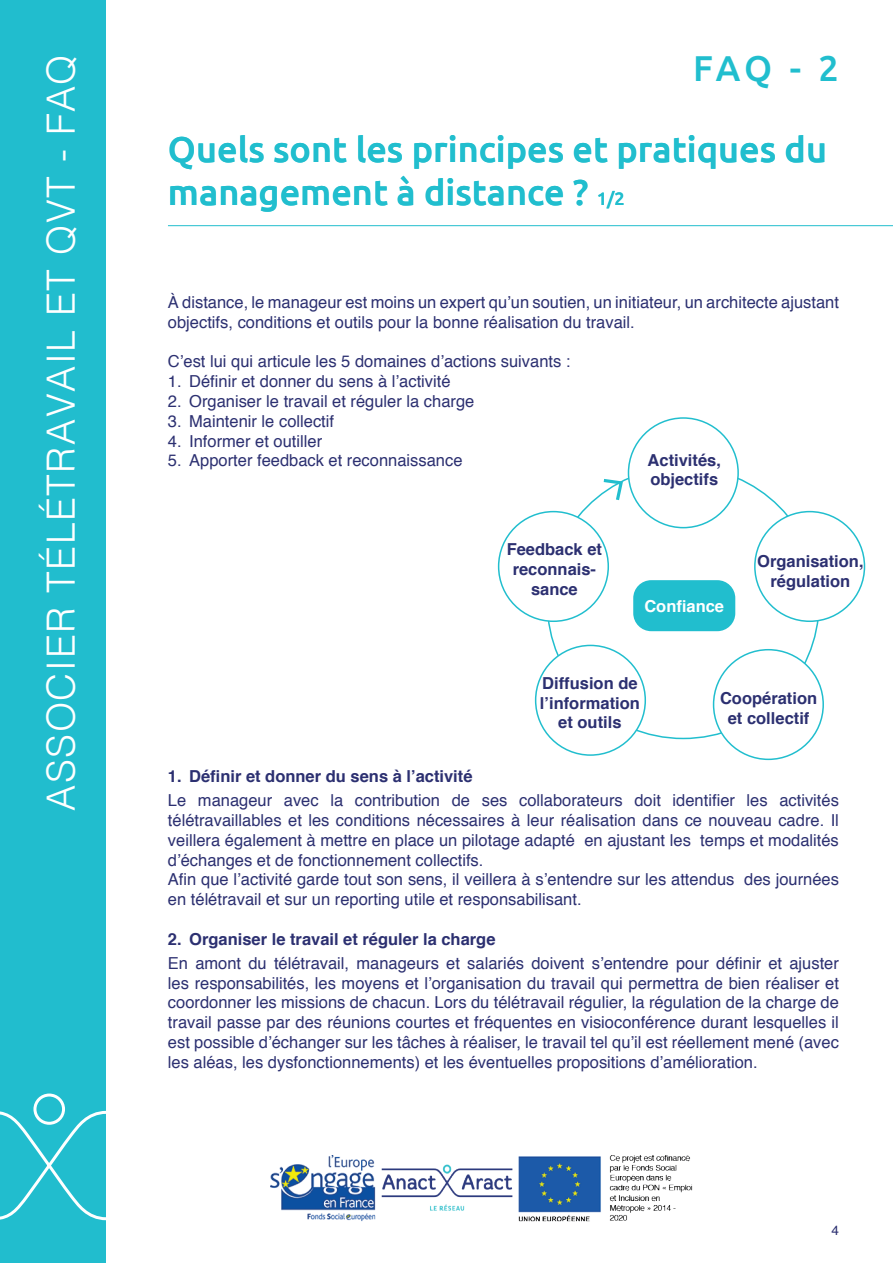
<style>
.page{position:relative;width:893px;height:1263px;background:#fff}
.page>*{position:absolute;margin:0;border:0;box-sizing:border-box;transform-origin:0 0}
.t1{font:300 39px "Helvetica";letter-spacing:.04em;color:#fff}
.t2{font:500 36px/43.2px "Ubuntu";color:#21bece}
.t3{font:16.5px/19.8px "Helvetica";color:#2c3071}
.t4{font:700 16.5px/19.8px "Helvetica";color:#2c3071;text-align:center}
.t5{font:700 16.5px "Helvetica";color:#fff}
.t6{font:13.5px "Helvetica";color:#2c3071}
.s1{font-size:18px}
</style>
<div class="page">
<div style="left:0;top:0;width:106px;height:1263px;background:#21bdce"></div>
<svg style="left:0;top:1093px;width:106px;height:128px"></svg>
<hr style="left:168px;top:225px;width:725px;height:1px;background:#21bece">
<img style="left:270px;top:1155px;width:423px;height:67px">
<div style="left:628px;top:417px;width:111px;height:111px;border:2px solid #21bece;border-radius:50%"></div>
<div style="left:754px;top:511px;width:111px;height:111px;border:2px solid #21bece;border-radius:50%"></div>
<div style="left:713px;top:649px;width:111px;height:111px;border:2px solid #21bece;border-radius:50%"></div>
<div style="left:535px;top:645px;width:111px;height:111px;border:2px solid #21bece;border-radius:50%"></div>
<div style="left:498px;top:511px;width:111px;height:111px;border:2px solid #21bece;border-radius:50%"></div>
<svg style="left:604px;top:479px;width:19px;height:21px"></svg>
<div style="left:633px;top:580px;width:102px;height:51px;background:#21bece;border-radius:18px"></div>
<h1 class="t1" style="left:28px;top:811px;width:758px;rotate:-90deg">ASSOCIER TÉLÉTRAVAIL ET QVT - FAQ</h1>
<h2 class="t2" style="left:693px;top:45px;width:147px">FAQ - 2</h2>
<h2 class="t2" style="left:168px;top:126px;width:660px">Quels sont les principes et pratiques du management à distance ? <span class="s1">1/2</span></h2>
<p class="t3" style="left:168px;top:293px;width:672px">À distance, le manageur est moins un expert qu’un soutien, un initiateur, un architecte ajustant objectifs, conditions et outils pour la bonne réalisation du travail.</p>
<p class="t3" style="left:168px;top:352px;width:404px">C’est lui qui articule les 5 domaines d’actions suivants :</p>
<p class="t3" style="left:168px;top:372px;width:284px">1. Définir et donner du sens à l’activité</p>
<p class="t3" style="left:168px;top:392px;width:308px">2. Organiser le travail et réguler la charge</p>
<p class="t3" style="left:168px;top:411px;width:168px">3. Maintenir le collectif</p>
<p class="t3" style="left:168px;top:431px;width:156px">4. Informer et outiller</p>
<p class="t3" style="left:168px;top:451px;width:296px">5. Apporter feedback et reconnaissance</p>
<p class="t4" style="left:648px;top:450px;width:75px;text-align:left">Activités, objectifs</p>
<p class="t4" style="left:507px;top:539px;width:97px">Feedback et reconnais&shy;sance</p>
<p class="t5" style="left:644px;top:593px;width:81px">Confiance</p>
<p class="t4" style="left:757px;top:551px;width:108px">Organisation, régulation</p>
<p class="t4" style="left:540px;top:673px;width:101px">Diffusion de l’information et outils</p>
<p class="t4" style="left:720px;top:688px;width:99px">Coopération et collectif</p>
<p class="t4" style="left:168px;top:766px;width:306px">1. Définir et donner du sens à l’activité</p>
<p class="t3" style="left:168px;top:791px;width:672px">Le manageur avec la contribution de ses collaborateurs doit identifier les activités télétravaillables et les conditions nécessaires à leur réalisation dans ce nouveau cadre. Il veillera également à mettre en place un pilotage adapté en ajustant les temps et modalités d’échanges et de fonctionnement collectifs.<br>Afin que l’activité garde tout son sens, il veillera à s’entendre sur les attendus des journées en télétravail et sur un reporting utile et responsabilisant.</p>
<p class="t4" style="left:168px;top:929px;width:329px">2. Organiser le travail et réguler la charge</p>
<p class="t3" style="left:168px;top:954px;width:672px;text-align:justify">En amont du télétravail, manageurs et salariés doivent s’entendre pour définir et ajuster les responsabilités, les moyens et l’organisation du travail qui permettra de bien réaliser et coordonner les missions de chacun. Lors du télétravail régulier, la régulation de la charge de travail passe par des réunions courtes et fréquentes en visioconférence durant lesquelles il est possible d’échanger sur les tâches à réaliser, le travail tel qu’il est réellement mené (avec les aléas, les dysfonctionnements) et les éventuelles propositions d’amélioration.</p>
<p class="t6" style="left:831px;top:1220px;width:9px">4</p>
</div>
